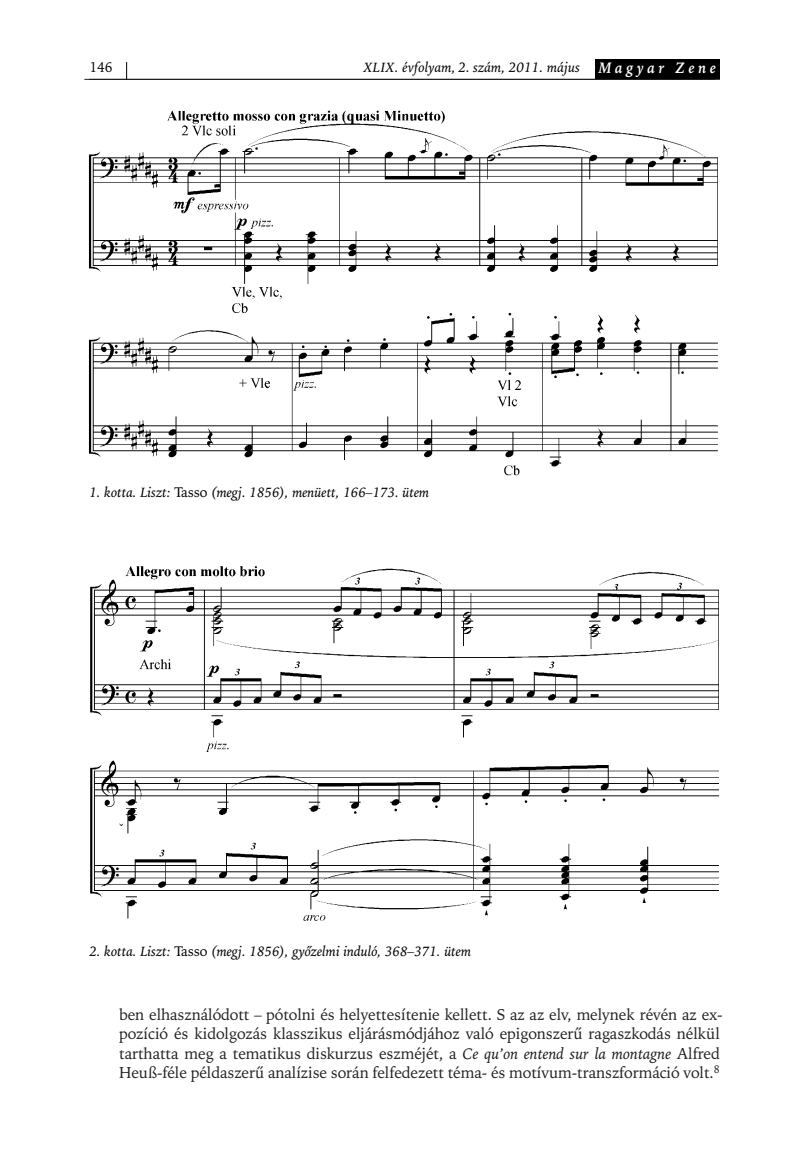
<style>
.page{position:relative;width:804px;height:1169px;background:#fff}
.page>*{position:absolute;margin:0;border:0;box-sizing:border-box;transform-origin:0 0}
.t1{font:15.75px/19.2px "Iowan Old Style";letter-spacing:-.005em;color:#231f20}
.t2{font:italic 14px "Iowan Old Style";letter-spacing:-.005em;color:#000}
.t3{font:14px "Iowan Old Style";color:#000}
.s1{font-weight:700;font-size:15.75px;color:#fff}
.s2{font-style:normal}
.s3{font-style:italic}
</style>
<div class="page">
<hr style="left:84px;top:79px;width:630px;height:1px;background:#231f20">
<hr style="left:89px;top:79px;width:630px;height:1px;background:#231f20">
<div style="left:595px;top:60px;width:124px;height:19px;background:#000"></div>
<svg style="left:126px;top:62px;width:1px;height:17px"></svg>
<img style="left:88px;top:110px;width:630px;height:366px">
<img style="left:90px;top:566px;width:629px;height:355px">
<p class="t3" style="left:89px;top:62px;width:25px">146</p>
<p class="t2" style="left:363px;top:62px;width:354px">XLIX. évfolyam, 2. szám, 2011. május <span class="s1">M a g y a r Z e n e</span></p>
<p class="t2" style="left:89px;top:487px;width:341px">1. kotta. Liszt: <span class="s2">Tasso</span> (megj. 1856), menüett, 166–173. ütem</p>
<p class="t2" style="left:89px;top:945px;width:383px">2. kotta. Liszt: <span class="s2">Tasso</span> (megj. 1856), gyôzelmi induló, 368–371. ütem</p>
<p class="t1" style="left:119px;top:1006px;width:604px">ben elhasználódott – pótolni és helyettesítenie kellett. S az az elv, melynek révén az ex&shy;pozíció és kidolgozás klasszikus eljárásmódjához való epigonszerû ragaszkodás nélkül tarthatta meg a tematikus diskurzus eszméjét, a <span class="s3">Ce qu’on entend sur la montagne</span> Alfred Heuß- féle példaszerû analízise során felfedezett téma- és motívum- transzformáció volt.<sup>8</sup></p>
</div>
